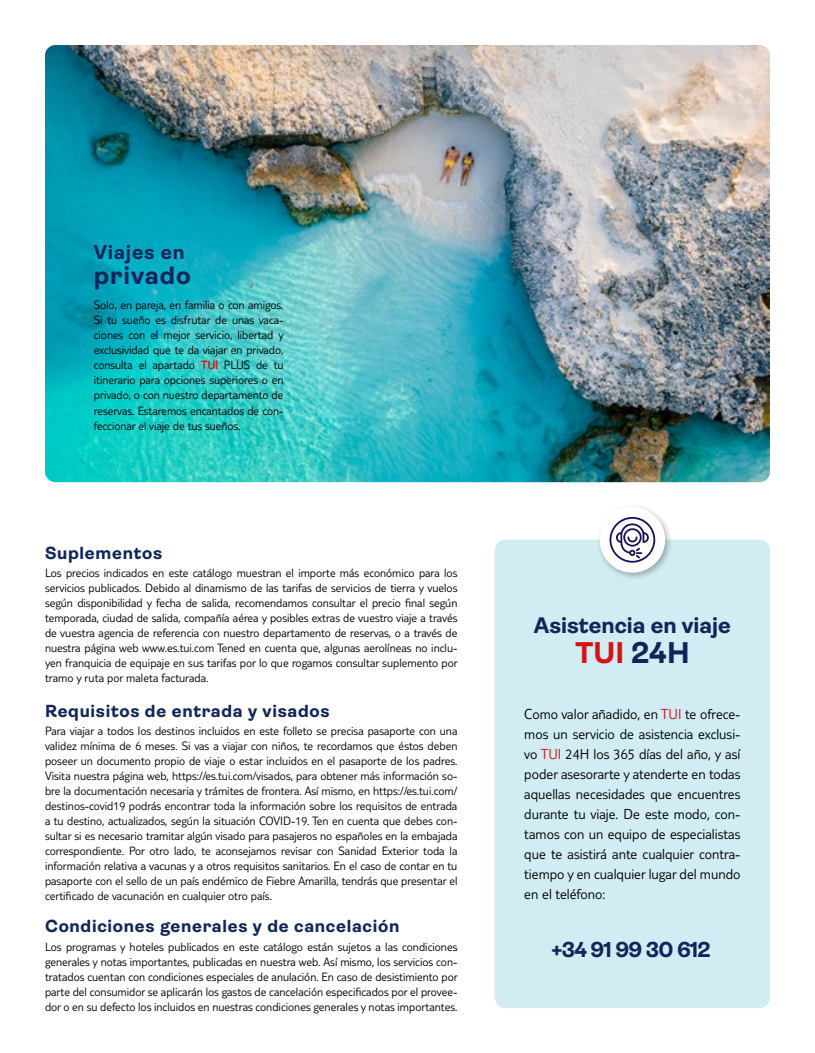
<style>
.page{position:relative;width:815px;height:1053px;background:#fff}
.page>*{position:absolute;margin:0;border:0;box-sizing:border-box;transform-origin:0 0}
.t1{font:700 30px "Ambit";color:#d51317}
.t2{font:700 25px "Ambit";letter-spacing:.04em;color:#11255b}
.t3{font:700 22.5px "Ambit";color:#11255b}
.t4{font:700 21.62px "Ambit";letter-spacing:-.035em;color:#11255b}
.t5{font:700 20px "Ambit";letter-spacing:.04em;color:#11255b}
.t6{font:700 17.5px "Ambit";letter-spacing:.04em;color:#11255b}
.t7{font:300 15px/20px "TUI Type";color:#000;text-align:justify}
.t8{font:300 12.5px/15px "TUI Type";color:#000;text-align:justify}
.s1{color:#d51317}
.s2{color:#11255b}
</style>
<div class="page">
<img style="left:45px;top:45px;width:725px;height:437px">
<div style="left:495px;top:540px;width:275px;height:467px;background:#d1ecf2;border-radius:11px"></div>
<div style="left:495px;top:540px;width:275px;height:467px;border:1px solid #d1ecf2;border-radius:11px"></div>
<div style="left:596px;top:503px;width:77px;height:78px;background:#000;opacity:.28"></div>
<div style="left:600px;top:507px;width:65px;height:65px;background:#fff;border-radius:50%"></div>
<svg style="left:610px;top:517px;width:45px;height:45px"></svg>
<h3 class="t5" style="left:94px;top:241px;width:92px">Viajes en</h3>
<h2 class="t2" style="left:94px;top:261px;width:98px">privado</h2>
<p class="t8" style="left:94px;top:297px;width:191px">Solo, en pareja, en familia o con amigos.<br>Si tu sueño es disfrutar de unas vaca&shy;ciones con el mejor servicio, libertad y exclusividad que te da viajar en privado, consulta el apartado <span class="s1">TUI</span> PLUS de tu itinerario para opciones superiores o en privado, o con nuestro departamento de reservas. Estaremos encantados de con&shy;feccionar el viaje de tus sueños.</p>
<h3 class="t6" style="left:45px;top:543px;width:119px">Suplementos</h3>
<p class="t8" style="left:45px;top:565px;width:414px">Los precios indicados en este catálogo muestran el importe más económico para los servicios publicados. Debido al dinamismo de las tarifas de servicios de tierra y vuelos según disponibilidad y fecha de salida, recomendamos consultar el precio final según temporada, ciudad de salida, compañía aérea y posibles extras de vuestro viaje a través de vuestra agencia de referencia con nuestro departamento de reservas, o a través de nuestra página web www.es.tui.com Tened en cuenta que, algunas aerolíneas no inclu&shy;yen franquicia de equipaje en sus tarifas por lo que rogamos consultar suplemento por tramo y ruta por maleta facturada.</p>
<h3 class="t6" style="left:45px;top:701px;width:286px">Requisitos de entrada y visados</h3>
<p class="t8" style="left:45px;top:723px;width:414px">Para viajar a todos los destinos incluidos en este folleto se precisa pasaporte con una validez mínima de 6 meses. Si vas a viajar con niños, te recordamos que éstos deben poseer un documento propio de viaje o estar incluidos en el pasaporte de los padres.<br>Visita nuestra página web, https://es.tui.com/visados, para obtener más información so&shy;bre la documentación necesaria y trámites de frontera. Así mismo, en https://es.tui.com/ destinos-covid19 podrás encontrar toda la información sobre los requisitos de entrada a tu destino, actualizados, según la situación COVID-19. Ten en cuenta que debes con&shy;sultar si es necesario tramitar algún visado para pasajeros no españoles en la embajada correspondiente. Por otro lado, te aconsejamos revisar con Sanidad Exterior toda la información relativa a vacunas y a otros requisitos sanitarios. En el caso de contar en tu pasaporte con el sello de un país endémico de Fiebre Amarilla, tendrás que presentar el certificado de vacunación en cualquier otro país.</p>
<h3 class="t6" style="left:45px;top:916px;width:356px">Condiciones generales y de cancelación</h3>
<p class="t8" style="left:45px;top:938px;width:414px">Los programas y hoteles publicados en este catálogo están sujetos a las condiciones generales y notas importantes, publicadas en nuestra web. Así mismo, los servicios con&shy;tratados cuentan con condiciones especiales de anulación. En caso de desistimiento por parte del consumidor se aplicarán los gastos de cancelación especificados por el provee&shy;dor o en su defecto los incluidos en nuestras condiciones generales y notas importantes.</p>
<h3 class="t3" style="left:534px;top:613px;width:198px">Asistencia en viaje</h3>
<h1 class="t1" style="left:575px;top:636px;width:116px">TUI <span class="s2">24H</span></h1>
<p class="t7" style="left:524px;top:704px;width:218px">Como valor añadido, en <span class="s1">TUI</span> te ofrece&shy;mos un servicio de asistencia exclusi&shy;vo <span class="s1">TUI</span> 24H los 365 días del año, y así poder asesorarte y atenderte en todas aquellas necesidades que encuentres durante tu viaje. De este modo, con&shy;tamos con un equipo de especialistas que te asistirá ante cualquier contra&shy;tiempo y en cualquier lugar del mundo en el teléfono:</p>
<h3 class="t4" style="left:552px;top:937px;width:161px">+34 91 99 30 612</h3>
</div>
